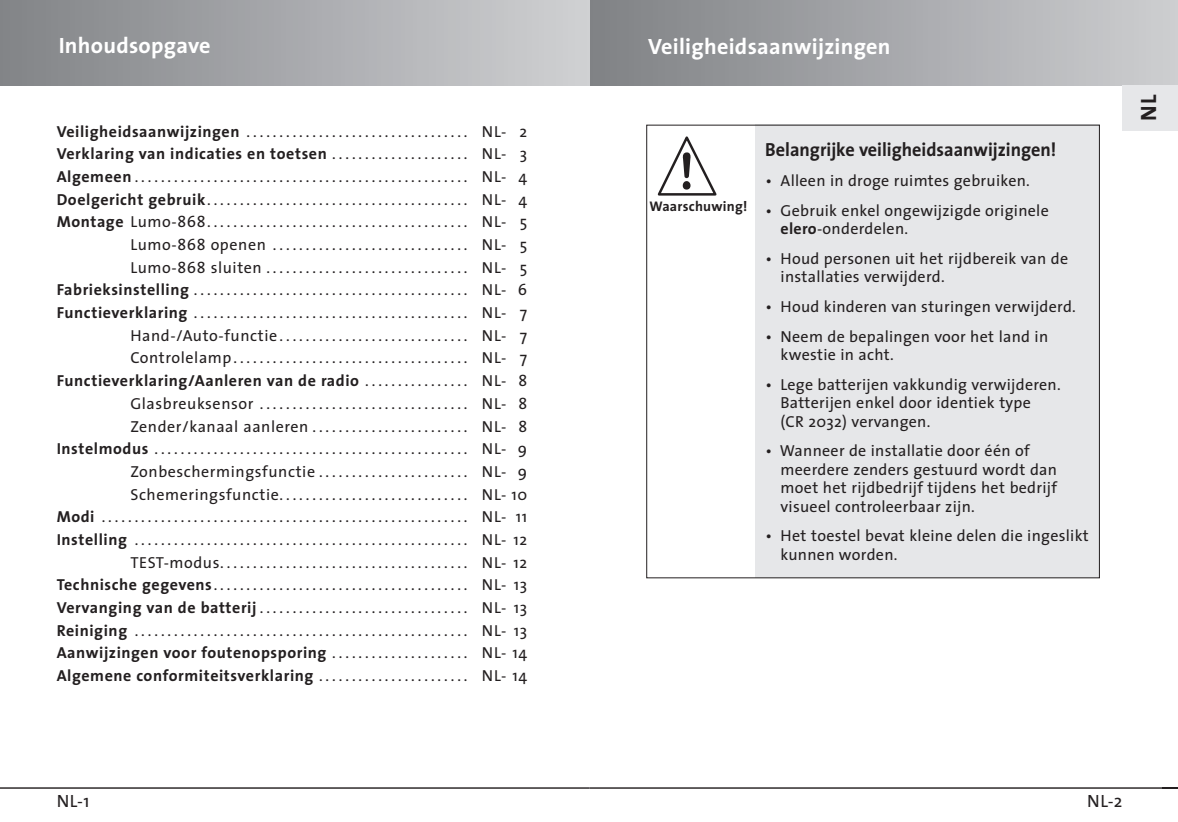
<style>
.page{position:relative;width:1178px;height:822px;background:#fff}
.page>*{position:absolute;margin:0;border:0;box-sizing:border-box;transform-origin:0 0}
.t1{font:700 22.2px "The Sans";letter-spacing:.01em;color:#fff}
.t2{font:700 22.2px "The Sans";color:#231f20}
.t3{font:700 19px "The Sans";color:#231f20;scale:.96 1}
.t4{font:17.8px "The Sans";color:#231f20}
.t5{font:16px/22.6px "The Sans";letter-spacing:.02em;color:#231f20}
.t6{font:700 14px "The Sans";letter-spacing:.02em;color:#231f20}
.s1{font-weight:700}
</style>
<div class="page">
<div style="left:756px;top:125px;width:344px;height:453px;background:#e6e7e9"></div>
<hr style="left:590px;top:787px;width:588px;height:2px;background:#231f20">
<div style="left:590px;top:0;width:588px;height:85px;background:linear-gradient(to right,#7f8185,#cdced1)"></div>
<div style="left:1123px;top:85px;width:55px;height:45px;background:#e6e7e9"></div>
<svg style="left:657px;top:136px;width:60px;height:60px"></svg>
<hr style="left:0;top:787px;width:590px;height:2px;background:#231f20">
<div style="left:0;top:0;width:590px;height:85px;background:linear-gradient(to right,#818387,#d0d1d3)"></div>
<h1 class="t1" style="left:59px;top:36px;width:153px">Inhoudsopgave</h1>
<p class="t5" style="left:57px;top:121px;width:472px;text-align:right"><span class="s1">Veiligheidsaanwijzingen</span> .................................. NL- 2<br><span class="s1">Verklaring van indicaties en toetsen</span> . . . . . . . . . . . . . . . . . . . . . NL- 3<br><span class="s1">Algemeen</span>................................................... NL- 4<br><span class="s1">Doelgericht gebruik</span>........................................ NL- 4<br><span class="s1">Montage</span> Lumo-868........................................ NL- 5<br>Lumo-868 openen .............................. NL- 5<br>Lumo-868 sluiten............................... NL- 5<br><span class="s1">Fabrieksinstelling</span> .......................................... NL- 6<br><span class="s1">Functieverklaring</span> .......................................... NL- 7<br>Hand-/Auto-functie............................. NL- 7<br>Controlelamp.................................... NL- 7<br><span class="s1">Functieverklaring/Aanleren van de radio</span> . . . . . . . . . . . . . . . . NL- 8<br>Glasbreuksensor ................................ NL- 8<br>Zender/kanaal aanleren........................ NL- 8<br><span class="s1">Instelmodus</span> ................................................ NL- 9<br>Zonbeschermingsfunctie....................... NL- 9<br>Schemeringsfunctie............................. NL- 10<br><span class="s1">Modi</span> ........................................................ NL- 11<br><span class="s1">Instelling</span> ................................................... NL- 12<br>TEST-modus...................................... NL- 12<br><span class="s1">Technische gegevens</span>....................................... NL- 13<br><span class="s1">Vervanging van de batterij</span>................................ NL- 13<br><span class="s1">Reiniging</span> ................................................... NL- 13<br><span class="s1">Aanwijzingen voor foutenopsporing</span> . . . . . . . . . . . . . . . . . . . . . NL- 14<br><span class="s1">Algemene conformiteitsverklaring</span> . . . . . . . . . . . . . . . . . . . . . . . NL- 14</p>
<p class="t4" style="left:57px;top:794px;width:34px">NL-1</p>
<h1 class="t1" style="left:648px;top:37px;width:244px">Veiligheidsaanwijzingen</h1>
<p class="t6" style="left:649px;top:201px;width:99px">Waarschuwing!</p>
<p class="t3" style="left:765px;top:142px;width:305px">Belangrijke veiligheidsaanwijzingen!</p>
<p class="t5" style="left:765px;top:170px;width:266px">• Alleen in droge ruimtes gebruiken.</p>
<p class="t5" style="left:781px;top:202px;width:270px;line-height:18.4px;text-indent:-15px">• Gebruik enkel ongewijzigde originele <span class="s1">elero</span>-onderdelen.</p>
<p class="t5" style="left:781px;top:250px;width:289px;line-height:18.4px;text-indent:-15px">• Houd personen uit het rijdbereik van de installaties verwijderd.</p>
<p class="t5" style="left:765px;top:297px;width:312px">• Houd kinderen van sturingen verwijderd.</p>
<p class="t5" style="left:781px;top:328px;width:269px;line-height:18.4px;text-indent:-15px">• Neem de bepalingen voor het land in kwestie in acht.</p>
<p class="t5" style="left:781px;top:377px;width:282px;line-height:18.4px;text-indent:-15px">• Lege batterijen vakkundig verwijderen.<br>Batterijen enkel door identiek type<br>(CR 2032) vervangen.</p>
<p class="t5" style="left:781px;top:443px;width:278px;line-height:18.4px;text-indent:-15px">• Wanneer de installatie door één of meerdere zenders gestuurd wordt dan moet het rijdbedrijf tijdens het bedrijf visueel controleerbaar zijn.</p>
<p class="t5" style="left:781px;top:528px;width:310px;line-height:18.4px;text-indent:-15px">• Het toestel bevat kleine delen die ingeslikt kunnen worden.</p>
<h1 class="t2" style="left:1140px;top:121px;width:27px;rotate:-90deg">NL</h1>
<p class="t4" style="left:1087px;top:794px;width:37px">NL-2</p>
</div>
